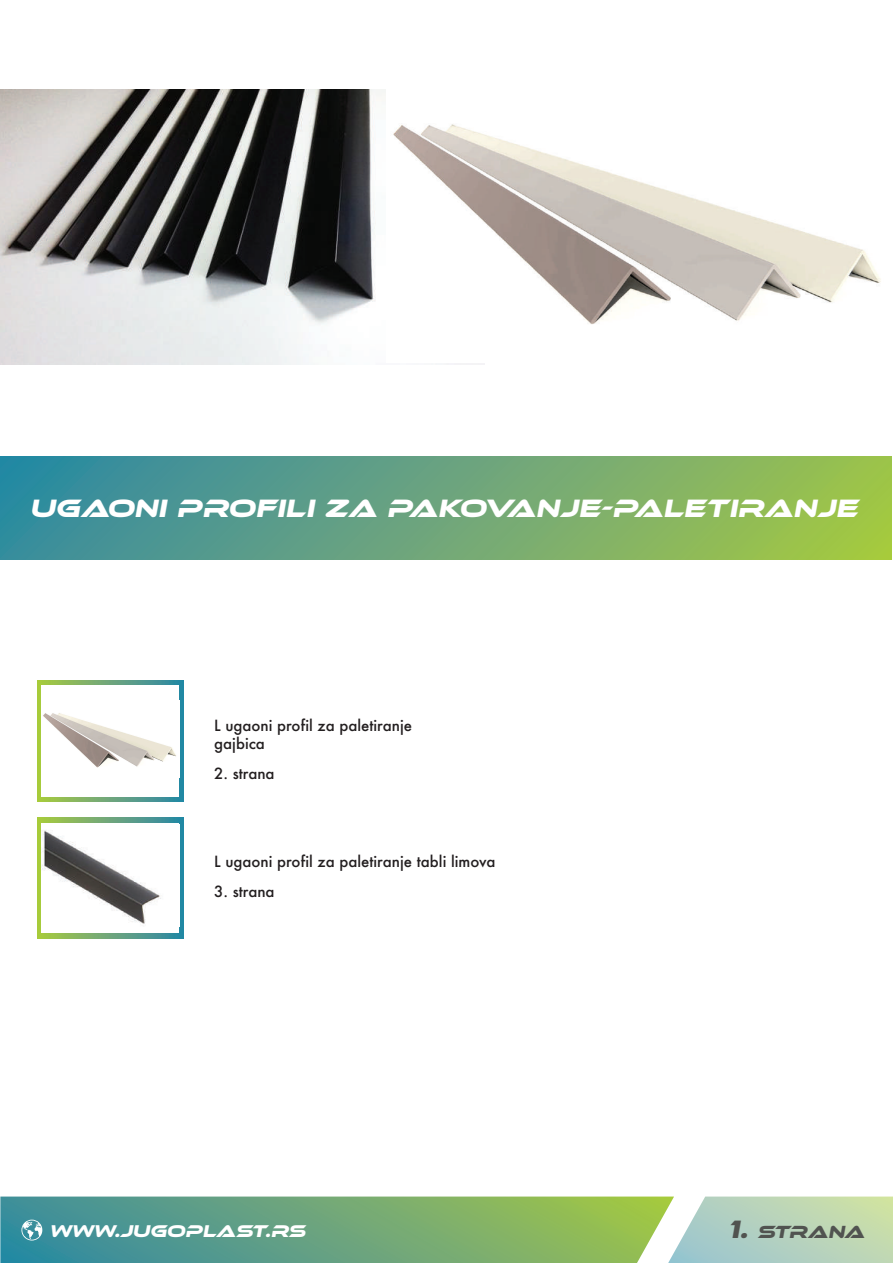
<style>
.page{position:relative;width:893px;height:1263px;background:#fff}
.page>*{position:absolute;margin:0;border:0;box-sizing:border-box;transform-origin:0 0}
.t1{font:italic 25.8px "Ethnocentric Rg";color:#fff}
.t2{font:italic 18.15px "Ethnocentric Rg";letter-spacing:-.03em;color:#515350}
.t3{font:italic 17.55px "Ethnocentric Rg";color:#fff}
.t4{font:500 15px/18px "Futura";color:#231f20}
.s1{font-size:25.8px}
</style>
<div class="page">
<div style="left:0;top:456px;width:891px;height:103px;background:linear-gradient(to right,#3288a7,#a4c54a)"></div>
<div style="left:38px;top:681px;width:145px;height:121px;background:linear-gradient(to right,#abc943,#2b86ab)"></div>
<div style="left:42px;top:685px;width:137px;height:112px;background:#fff"></div>
<div style="left:38px;top:817px;width:145px;height:121px;background:linear-gradient(to right,#abc943,#2b86ab)"></div>
<div style="left:42px;top:823px;width:137px;height:109px;background:#fff"></div>
<img style="left:43px;top:713px;width:133px;height:55px">
<img style="left:42px;top:830px;width:119px;height:94px">
<svg style="left:0;top:1196px;width:668px;height:67px;background:#6fa87d"></svg>
<svg style="left:668px;top:1196px;width:225px;height:67px;background:#bdd7c0"></svg>
<svg style="left:21px;top:1220px;width:21px;height:20px"></svg>
<img style="left:0;top:89px;width:485px;height:275px">
<img style="left:386px;top:89px;width:495px;height:273px">
<h1 class="t1" style="left:30px;top:493px;width:829px">UGAONI PROFILI ZA PAKOVANJE-PALETIRANJE</h1>
<p class="t4" style="left:214px;top:716px;width:199px">L ugaoni profil za paletiranje gajbica</p>
<p class="t4" style="left:214px;top:764px;width:62px">2. strana</p>
<p class="t4" style="left:214px;top:852px;width:283px">L ugaoni profil za paletiranje tabli limova</p>
<p class="t4" style="left:214px;top:882px;width:62px">3. strana</p>
<p class="t3" style="left:50px;top:1221px;width:257px">WWW.JUGOPLAST.RS</p>
<p class="t2" style="left:728px;top:1220px;width:138px"><span class="s1">1.</span> STRANA</p>
</div>
